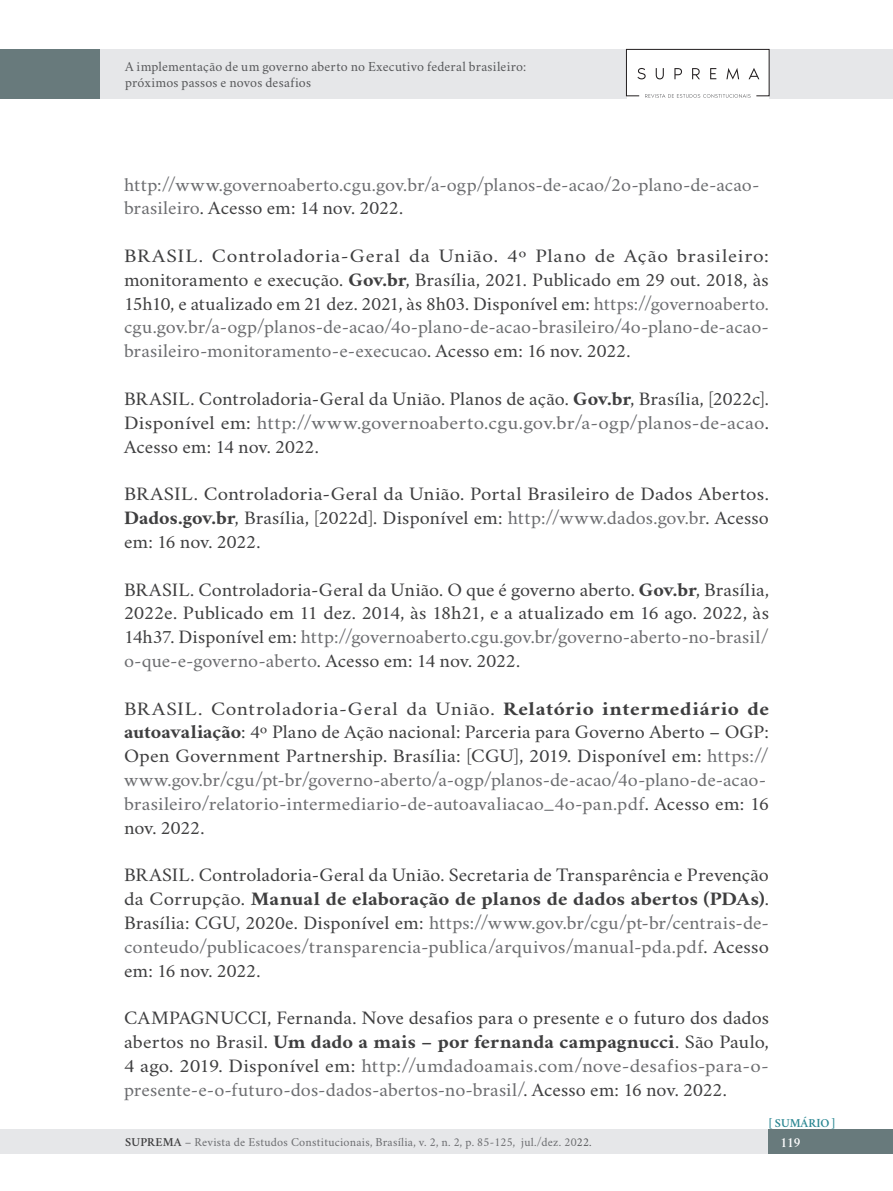
<style>
.page{position:relative;width:893px;height:1191px;background:#fff}
.page>*{position:absolute;margin:0;border:0;box-sizing:border-box;transform-origin:0 0}
.TEXTO_CORRIDO_SEM_T{font:19.25px/23.8px "Crimson";letter-spacing:.005em;color:#3e3e3f;text-align:justify;scale:1.05 1}
.TEXTO_CORRIDO_SEM_T-2{font:19.25px/23.8px "Crimson";letter-spacing:.005em;color:#3e3e3f;text-align:justify;scale:1.11 1}
.TEXTO_CORRIDO_SEM_T-3{font:19.25px/23.8px "Crimson";letter-spacing:.005em;color:#3e3e3f;text-align:justify;scale:1.09 1}
.TEXTO_CORRIDO_SEM_T-4{font:19.25px/23.8px "Crimson";color:#6c6d70;scale:1.05 1}
.t1{font:14px/15.8px "Crimson";letter-spacing:.01em;color:#57585a}
.t2{font:600 14px "Crimson";color:#fff}
.t3{font:12.25px "Crimson";letter-spacing:.02em;color:#6c6d70}
.t4{font:600 12.25px "Crimson";color:#2a8792}
.s1{color:#3e3e3f}
.s2{font-weight:700}
.s3{color:#6c6d70}
.s4{font-weight:600;color:#3e3e3f}
.s5{color:#57585a}
</style>
<div class="page">
<div style="left:0;top:49px;width:893px;height:50px;background:#e6e7e9"></div>
<div style="left:0;top:1129px;width:844px;height:25px;background:#e6e7e9"></div>
<div style="left:769px;top:1129px;width:124px;height:25px;background:#687a7c"></div>
<div style="left:627px;top:50px;width:142px;height:49px;background:#fff"></div>
<svg style="left:626px;top:48px;width:144px;height:50px"></svg>
<div style="left:0;top:49px;width:100px;height:50px;background:#687a7c"></div>
<p class="t1" style="left:125px;top:57px;width:403px">A implementação de um governo aberto no Executivo federal brasileiro: próximos passos e novos desafios</p>
<p class="TEXTO_CORRIDO_SEM_T-4" style="left:124px;top:170px;width:607px">http://www.governoaberto.cgu.gov.br/a-ogp/planos-de-acao/2o-plano-de-acao&shy;brasileiro<span class="s1">. Acesso em: 14 nov. 2022.</span></p>
<p class="TEXTO_CORRIDO_SEM_T-2" style="left:124px;top:241px;width:582px">BRASIL. Controladoria-Geral da União. 4º Plano de Ação brasileiro: monitoramento e execução. <span class="s2">Gov.br</span>, Brasília, 2021. Publicado em 29 out. 2018, às 15h10, e atualizado em 21 dez. 2021, às 8h03. Disponível em: <span class="s3">https://governoaberto. cgu.gov.br/a-ogp/planos-de-acao/4o-plano-de-acao-brasileiro/4o-plano-de-acao&shy;brasileiro-monitoramento-e-execucao</span>. Acesso em: 16 nov. 2022.</p>
<p class="TEXTO_CORRIDO_SEM_T" style="left:124px;top:384px;width:616px">BRASIL. Controladoria-Geral da União. Planos de ação. <span class="s2">Gov.br</span>, Brasília, [2022c].<br>Disponível em: <span class="s3">http://www.governoaberto.cgu.gov.br/a-ogp/planos-de-acao</span>.<br>Acesso em: 14 nov. 2022.</p>
<p class="TEXTO_CORRIDO_SEM_T-3" style="left:124px;top:480px;width:593px">BRASIL. Controladoria-Geral da União. Portal Brasileiro de Dados Abertos.<br><span class="s2">Dados.gov.br</span>, Brasília, [2022d]. Disponível em: <span class="s3">http://www.dados.gov.br</span>. Acesso em: 16 nov. 2022.</p>
<p class="TEXTO_CORRIDO_SEM_T" style="left:124px;top:575px;width:616px">BRASIL. Controladoria-Geral da União. O que é governo aberto. <span class="s2">Gov.br</span>, Brasília, 2022e. Publicado em 11 dez. 2014, às 18h21, e a atualizado em 16 ago. 2022, às 14h37. Disponível em: <span class="s3">http://governoaberto.cgu.gov.br/governo-aberto-no-brasil/ o-que-e-governo-aberto</span>. Acesso em: 14 nov. 2022.</p>
<p class="TEXTO_CORRIDO_SEM_T-2" style="left:124px;top:694px;width:582px;text-align:left">BRASIL. Controladoria-Geral da União. <span class="s2">Relatório intermediário de autoavaliação</span>: 4º Plano de Ação nacional: Parceria para Governo Aberto – OGP:<br>Open Government Partnership. Brasília: [CGU], 2019. Disponível em: <span class="s3">https:// www.gov.br/cgu/pt-br/governo-aberto/a-ogp/planos-de-acao/4o-plano-de-acao&shy;brasileiro/relatorio-intermediario-de-autoavaliacao_4o-pan.pdf</span>. Acesso em: 16 nov. 2022.</p>
<p class="TEXTO_CORRIDO_SEM_T" style="left:124px;top:860px;width:616px">BRASIL. Controladoria-Geral da União. Secretaria de Transparência e Prevenção da Corrupção. <span class="s2">Manual de elaboração de planos de dados abertos (PDAs)</span>.<br>Brasília: CGU, 2020e. Disponível em: <span class="s3">https://www.gov.br/cgu/pt-br/centrais-de&shy;conteudo/publicacoes/transparencia-publica/arquivos/manual-pda.pdf</span>. Acesso em: 16 nov. 2022.</p>
<p class="TEXTO_CORRIDO_SEM_T" style="left:124px;top:1003px;width:616px">CAMPAGNUCCI, Fernanda. Nove desafios para o presente e o futuro dos dados abertos no Brasil. <span class="s2">Um dado a mais – por fernanda campagnucci</span>. São Paulo, 4 ago. 2019. Disponível em: <span class="s3">http://umdadoamais.com/nove-desafios-para-o&shy;presente-e-o-futuro-dos-dados-abertos-no-brasil/</span>. Acesso em: 16 nov. 2022.</p>
<p class="t4" style="left:769px;top:1114px;width:68px">[ SUMÁRIO ]</p>
<p class="t3" style="left:125px;top:1132px;width:468px"><span class="s4">SUPREMA</span> – Revista de Estudos Constitucionais, Brasília, v. 2, n. 2, p. 85-125, jul./dez. 20<span class="s5">22.</span></p>
<p class="t2" style="left:781px;top:1132px;width:21px">119</p>
</div>
